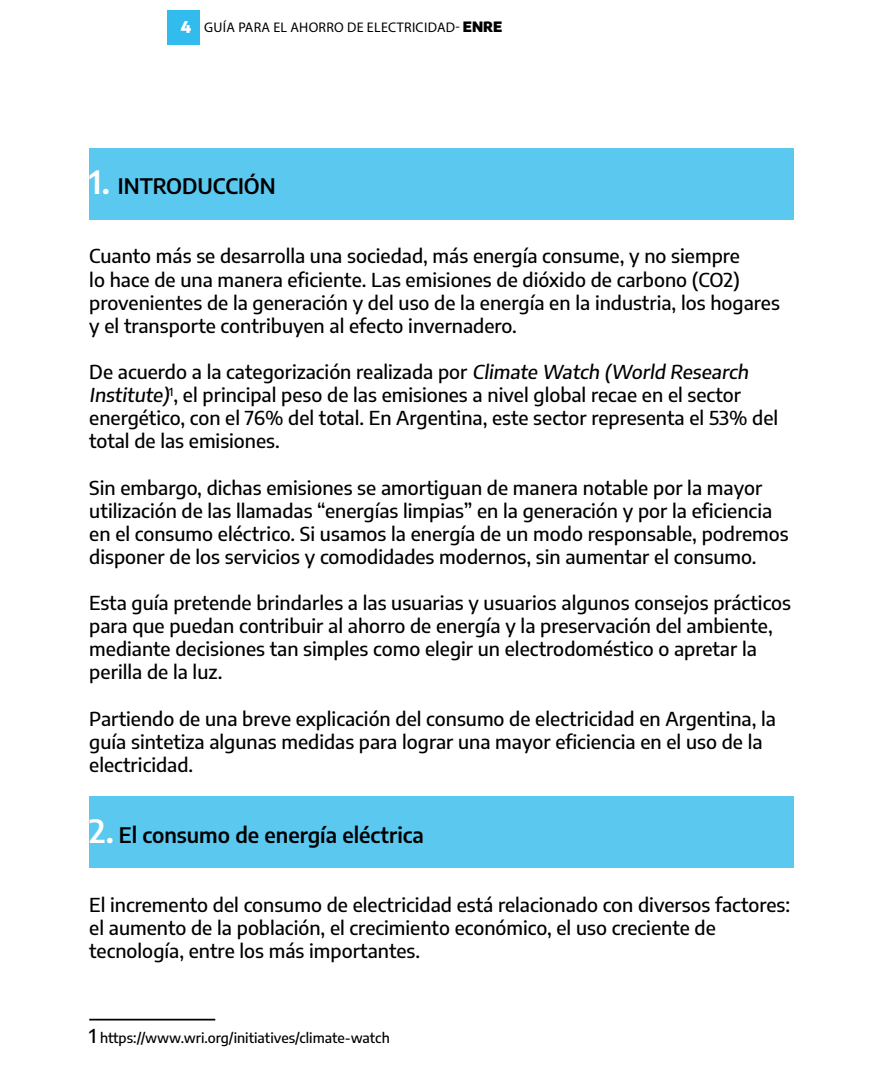
<style>
.page{position:relative;width:883px;height:1077px;background:#fff}
.page>*{position:absolute;margin:0;border:0;box-sizing:border-box;transform-origin:0 0}
.t1{font:600 21px "Encode Sans";color:#000}
.t2{font:500 19.25px/23.1px "Encode Sans";color:#000}
.t3{font:500 14px "Encode Sans";color:#000}
.t4{font:14px "Myriad Pro";letter-spacing:.02em;color:#000}
.s1{font-family:"Encode Sans";font-weight:900;font-size:15.75px;color:#fff}
.s2{font-family:"Encode Sans";font-weight:900}
.s3{font-size:31.5px;color:#fff}
.s4{font-size:19.25px}
</style>
<div class="page">
<div style="left:168px;top:11px;width:32px;height:34px;background:#32bbed"></div>
<div style="left:89px;top:149px;width:705px;height:71px;background:#5bc8f0"></div>
<div style="left:89px;top:796px;width:705px;height:71px;background:#5bc8f0"></div>
<hr style="left:89px;top:1018px;width:126px;height:2px;background:#000">
<p class="t4" style="left:181px;top:19px;width:323px"><span class="s1">4</span> GUÍA PARA EL AHORRO DE ELECTRICIDAD- <span class="s2">ENRE</span></p>
<p class="t1" style="left:89px;top:171px;width:188px"><span class="s3">1.</span> INTRODUCCIÓN</p>
<p class="t2" style="left:89px;top:244px;width:692px">Cuanto más se desarrolla una sociedad, más energía consume, y no siempre<br>lo hace de una manera eficiente. Las emisiones de dióxido de carbono (CO2) provenientes de la generación y del uso de la energía en la industria, los hogares y el transporte contribuyen al efecto invernadero.</p>
<p class="t2" style="left:89px;top:359px;width:691px">De acuerdo a la categorización realizada por Climate Watch (World Research Institute)<sup>1</sup>, el principal peso de las emisiones a nivel global recae en el sector energético, con el 76% del total. En Argentina, este sector representa el 53% del total de las emisiones.</p>
<p class="t2" style="left:89px;top:475px;width:701px">Sin embargo, dichas emisiones se amortiguan de manera notable por la mayor utilización de las llamadas “energías limpias” en la generación y por la eficiencia en el consumo eléctrico. Si usamos la energía de un modo responsable, podremos disponer de los servicios y comodidades modernos, sin aumentar el consumo.</p>
<p class="t2" style="left:89px;top:590px;width:703px">Esta guía pretende brindarles a las usuarias y usuarios algunos consejos prácticos para que puedan contribuir al ahorro de energía y la preservación del ambiente, mediante decisiones tan simples como elegir un electrodoméstico o apretar la perilla de la luz.</p>
<p class="t2" style="left:89px;top:706px;width:688px">Partiendo de una breve explicación del consumo de electricidad en Argentina, la guía sintetiza algunas medidas para lograr una mayor eficiencia en el uso de la electricidad.</p>
<p class="t1" style="left:89px;top:819px;width:336px"><span class="s3">2.</span> El consumo de energía eléctrica</p>
<p class="t2" style="left:89px;top:892px;width:702px">El incremento del consumo de electricidad está relacionado con diversos factores: el aumento de la población, el crecimiento económico, el uso creciente de tecnología, entre los más importantes.</p>
<p class="t3" style="left:89px;top:1027px;width:302px"><span class="s4">1</span> https://www.wri.org/initiatives/climate-watch</p>
</div>
